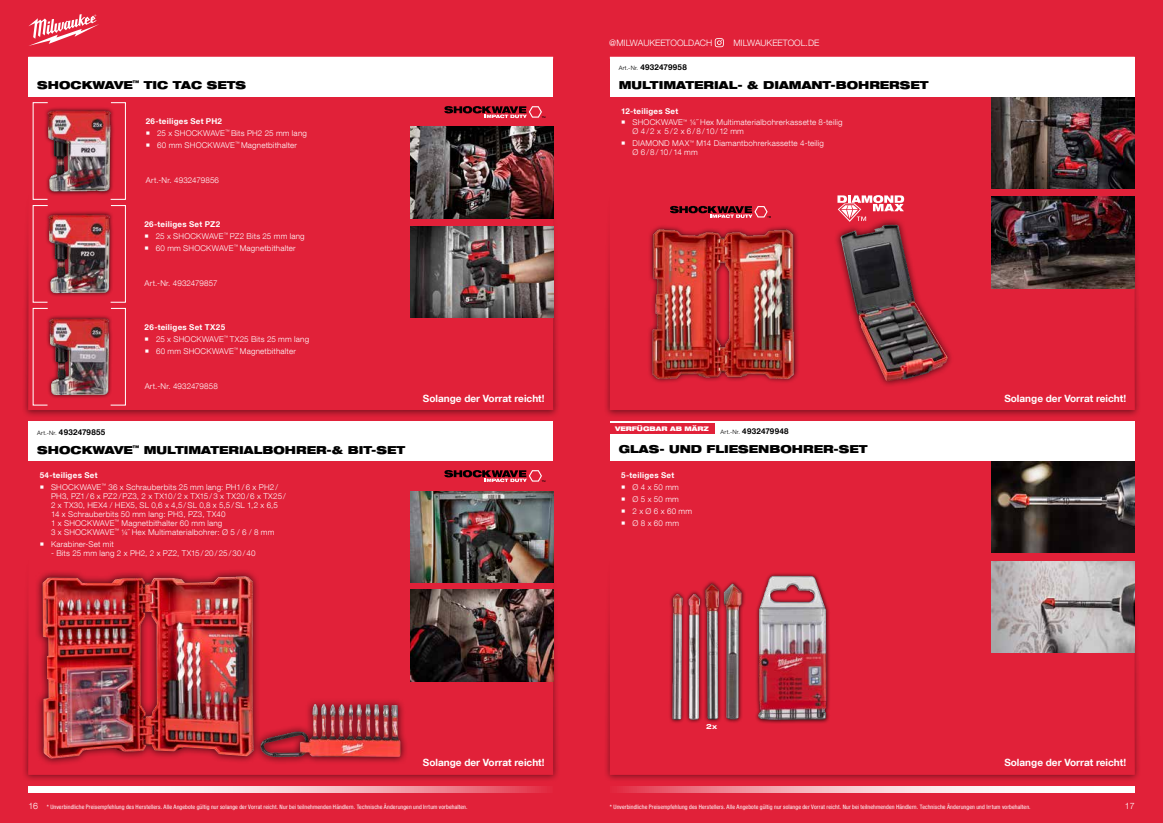
<style>
.page{position:relative;width:1163px;height:823px;background:#fff}
.page>*{position:absolute;margin:0;border:0;box-sizing:border-box;transform-origin:0 0}
.t1{font:900 expanded 11px "Helvetica Neue LT Com";color:#000}
.t2{font:700 10px "Helvetica Neue LT Com";color:#fff}
.t3{font:300 8.8px "Helvetica Neue LT Com";color:#fff}
.t4{font:300 8px/9px "Helvetica Neue LT Com";letter-spacing:.025em;color:#fff}
.t5{font:700 8px "Helvetica Neue LT Com";letter-spacing:.035em;color:#fff}
.t6{font:700 8px "Helvetica Neue LT Com";letter-spacing:.03em;color:#000}
.t7{font:700 expanded 7px "Helvetica Neue LTW1 G";color:#fff}
.t8{font:900 expanded 6.3px "Helvetica Neue LTW1 G";color:#fff}
.t9{font:condensed 6px "Helvetica Neue LT Com";letter-spacing:.015em;color:#fff}
.s1{font-weight:300;font-size:6px}
</style>
<div class="page">
<div style="left:0;top:0;width:1162px;height:822px;background:#e12139"></div>
<svg style="left:714px;top:38px;width:9px;height:9px"></svg>
<svg style="left:29px;top:14px;width:70px;height:32px"></svg>
<svg style="left:619px;top:786px;width:515px;height:5px;background:#f6c0c7"></svg>
<svg style="left:28px;top:786px;width:517px;height:5px;background:#f6c1c7"></svg>
<div style="left:21px;top:55px;width:538px;height:362px;background:#000;opacity:.5"></div>
<div style="left:28px;top:57px;width:525px;height:353px;background:#e12139"></div>
<img style="left:410px;top:126px;width:143px;height:92px">
<div style="left:28px;top:57px;width:525px;height:40px;background:#fff"></div>
<div style="left:21px;top:420px;width:538px;height:362px;background:#000;opacity:.5"></div>
<div style="left:28px;top:421px;width:525px;height:353px;background:#e12139"></div>
<img style="left:410px;top:226px;width:143px;height:92px">
<img style="left:410px;top:491px;width:143px;height:91px">
<img style="left:410px;top:589px;width:143px;height:91px">
<div style="left:28px;top:421px;width:525px;height:40px;background:#fff"></div>
<div style="left:35px;top:568px;width:373px;height:197px;background:#000;opacity:.75"></div>
<img style="left:42px;top:575px;width:212px;height:183px">
<div style="left:603px;top:55px;width:537px;height:362px;background:#000;opacity:.5"></div>
<div style="left:609px;top:57px;width:525px;height:353px;background:#e12139"></div>
<img style="left:991px;top:97px;width:143px;height:91px">
<div style="left:609px;top:57px;width:525px;height:40px;background:#fff"></div>
<div style="left:603px;top:420px;width:537px;height:362px;background:#000;opacity:.5"></div>
<div style="left:609px;top:421px;width:525px;height:353px;background:#e12139"></div>
<img style="left:991px;top:196px;width:143px;height:92px">
<div style="left:754px;top:571px;width:76px;height:152px;background:#000;opacity:.75"></div>
<img style="left:758px;top:575px;width:68px;height:144px">
<div style="left:833px;top:217px;width:120px;height:170px;background:#000;opacity:.75"></div>
<img style="left:840px;top:225px;width:107px;height:156px">
<svg style="left:837px;top:195px;width:67px;height:27px"></svg>
<svg style="left:670px;top:205px;width:98px;height:8px"></svg>
<img style="left:991px;top:461px;width:143px;height:91px">
<img style="left:991px;top:561px;width:143px;height:91px">
<div style="left:609px;top:421px;width:525px;height:40px;background:#fff"></div>
<div style="left:609px;top:423px;width:105px;height:11px;background:#e12139"></div>
<div style="left:668px;top:590px;width:18px;height:133px;background:#000;opacity:.75"></div>
<img style="left:672px;top:593px;width:10px;height:126px">
<div style="left:684px;top:589px;width:19px;height:134px;background:#000;opacity:.75"></div>
<img style="left:688px;top:593px;width:12px;height:126px">
<div style="left:701px;top:579px;width:21px;height:144px;background:#000;opacity:.75"></div>
<img style="left:705px;top:583px;width:14px;height:136px">
<div style="left:719px;top:579px;width:26px;height:144px;background:#000;opacity:.75"></div>
<img style="left:723px;top:583px;width:18px;height:136px">
<svg style="left:444px;top:106px;width:101px;height:12px"></svg>
<svg style="left:444px;top:470px;width:101px;height:12px"></svg>
<img style="left:649px;top:213px;width:150px;height:169px">
<div style="left:43px;top:106px;width:72px;height:89px;background:#000;opacity:.75"></div>
<img style="left:48px;top:110px;width:62px;height:81px">
<div style="left:45px;top:210px;width:69px;height:87px;background:#000;opacity:.75"></div>
<img style="left:48px;top:214px;width:62px;height:79px">
<div style="left:45px;top:314px;width:68px;height:85px;background:#000;opacity:.75"></div>
<img style="left:49px;top:318px;width:60px;height:77px">
<svg style="left:110px;top:102px;width:16px;height:304px"></svg>
<h1 class="t1" style="left:37px;top:78px;width:210px">SHOCKWAVE<sup>™</sup> TIC TAC SETS</h1>
<p class="t5" style="left:146px;top:116px;width:78px">26-teiliges Set PH2</p>
<p class="t4" style="left:146px;top:128px;width:163px">○ 25 x SHOCKWAVE<sup>™</sup> Bits PH2 25 mm lang</p>
<p class="t4" style="left:146px;top:140px;width:153px">○ 60 mm SHOCKWAVE<sup>™</sup> Magnetbithalter</p>
<p class="t4" style="left:146px;top:176px;width:75px">Art.-Nr. 4932479856</p>
<p class="t5" style="left:144px;top:219px;width:77px">26-teiliges Set PZ2</p>
<p class="t4" style="left:144px;top:231px;width:162px">○ 25 x SHOCKWAVE<sup>™</sup> PZ2 Bits 25 mm lang</p>
<p class="t4" style="left:144px;top:243px;width:153px">○ 60 mm SHOCKWAVE<sup>™</sup> Magnetbithalter</p>
<p class="t4" style="left:144px;top:279px;width:75px">Art.-Nr. 4932479857</p>
<p class="t5" style="left:145px;top:322px;width:82px">26-teiliges Set TX25</p>
<p class="t4" style="left:145px;top:334px;width:166px">○ 25 x SHOCKWAVE<sup>™</sup> TX25 Bits 25 mm lang</p>
<p class="t4" style="left:145px;top:346px;width:153px">○ 60 mm SHOCKWAVE<sup>™</sup> Magnetbithalter</p>
<p class="t4" style="left:145px;top:381px;width:75px">Art.-Nr. 4932479858</p>
<p class="t6" style="left:37px;top:426px;width:69px"><span class="s1">Art.-Nr.</span> 4932479855</p>
<h1 class="t1" style="left:37px;top:442px;width:369px">SHOCKWAVE<sup>™</sup> MULTIMATERIALBOHRER-&amp; BIT-SET</h1>
<p class="t5" style="left:40px;top:470px;width:59px">54-teiliges Set</p>
<p class="t4" style="left:51px;top:482px;width:236px;text-indent:-11px">○ SHOCKWAVE<sup>™</sup> 36 x Schrauberbits 25 mm lang: PH1 / 6 x PH2 / PH3, PZ1/6 x PZ2/PZ3, 2 x TX10/2 x TX15/3 x TX20/6 x TX25/ 2 x TX30, HEX4 / HEX5, SL 0,6 x 4,5 /SL 0,8 x 5,5 /SL 1,2 x 6,5<br>14 x Schrauberbits 50 mm lang: PH3, PZ3, TX40<br>1 x SHOCKWAVE<sup>™</sup> Magnetbithalter 60 mm lang<br>3 x SHOCKWAVE<sup>™</sup> ¼˝ Hex Multimaterialbohrer: Ø 5 / 6 / 8 mm</p>
<p class="t4" style="left:40px;top:539px;width:76px">○ Karabiner-Set mit</p>
<p class="t4" style="left:51px;top:548px;width:206px">- Bits 25 mm lang 2 x PH2, 2 x PZ2, TX15 / 20 / 25 / 30 / 40</p>
<p class="t2" style="left:423px;top:391px;width:123px">Solange der Vorrat reicht!</p>
<p class="t3" style="left:609px;top:37px;width:104px">@MILWAUKEETOOLDACH</p>
<p class="t3" style="left:733px;top:37px;width:87px">MILWAUKEETOOL.DE</p>
<p class="t6" style="left:618px;top:62px;width:69px"><span class="s1">Art.-Nr.</span> 4932479958</p>
<h1 class="t1" style="left:618px;top:78px;width:311px">MULTIMATERIAL- &amp; DIAMANT-BOHRERSET</h1>
<p class="t5" style="left:621px;top:106px;width:59px">12-teiliges Set</p>
<p class="t4" style="left:632px;top:118px;width:211px;text-indent:-11px">○ SHOCKWAVE<sup>™</sup> ¼˝ Hex Multimaterialbohrerkassette 8-teilig<br>Ø 4/2 x 5/2 x 6/8/10/12 mm</p>
<p class="t4" style="left:632px;top:139px;width:193px;text-indent:-11px">○ DIAMOND MAX<sup>™</sup> M14 Diamantbohrerkassette 4-teilig<br>Ø 6/8/10/14 mm</p>
<p class="t8" style="left:615px;top:424px;width:95px">VERFÜGBAR AB MÄRZ</p>
<p class="t6" style="left:720px;top:426px;width:69px"><span class="s1">Art.-Nr.</span> 4932479948</p>
<h1 class="t1" style="left:618px;top:441px;width:250px">GLAS- UND FLIESENBOHRER-SET</h1>
<p class="t5" style="left:621px;top:470px;width:54px">5-teiliges Set</p>
<p class="t4" style="left:621px;top:482px;width:59px">○ Ø 4 x 50 mm</p>
<p class="t4" style="left:621px;top:494px;width:59px">○ Ø 5 x 50 mm</p>
<p class="t4" style="left:621px;top:506px;width:72px">○ 2 x Ø 6 x 60 mm</p>
<p class="t4" style="left:621px;top:517px;width:59px">○ Ø 8 x 60 mm</p>
<p class="t2" style="left:423px;top:755px;width:123px">Solange der Vorrat reicht!</p>
<p class="t7" style="left:706px;top:721px;width:12px">2x</p>
<p class="t2" style="left:1004px;top:391px;width:123px">Solange der Vorrat reicht!</p>
<p class="t2" style="left:1004px;top:755px;width:123px">Solange der Vorrat reicht!</p>
<p class="t3" style="left:28px;top:799px;width:11px">16</p>
<p class="t3" style="left:1124px;top:799px;width:11px">17</p>
<p class="t9" style="left:47px;top:802px;width:422px">* Unverbindliche Preisempfehlung des Herstellers. Alle Angebote gültig nur solange der Vorrat reicht. Nur bei teilnehmenden Händlern. Technische Änderungen und Irrtum vorbehalten.</p>
<p class="t9" style="left:609px;top:802px;width:422px">* Unverbindliche Preisempfehlung des Herstellers. Alle Angebote gültig nur solange der Vorrat reicht. Nur bei teilnehmenden Händlern. Technische Änderungen und Irrtum vorbehalten.</p>
</div>
